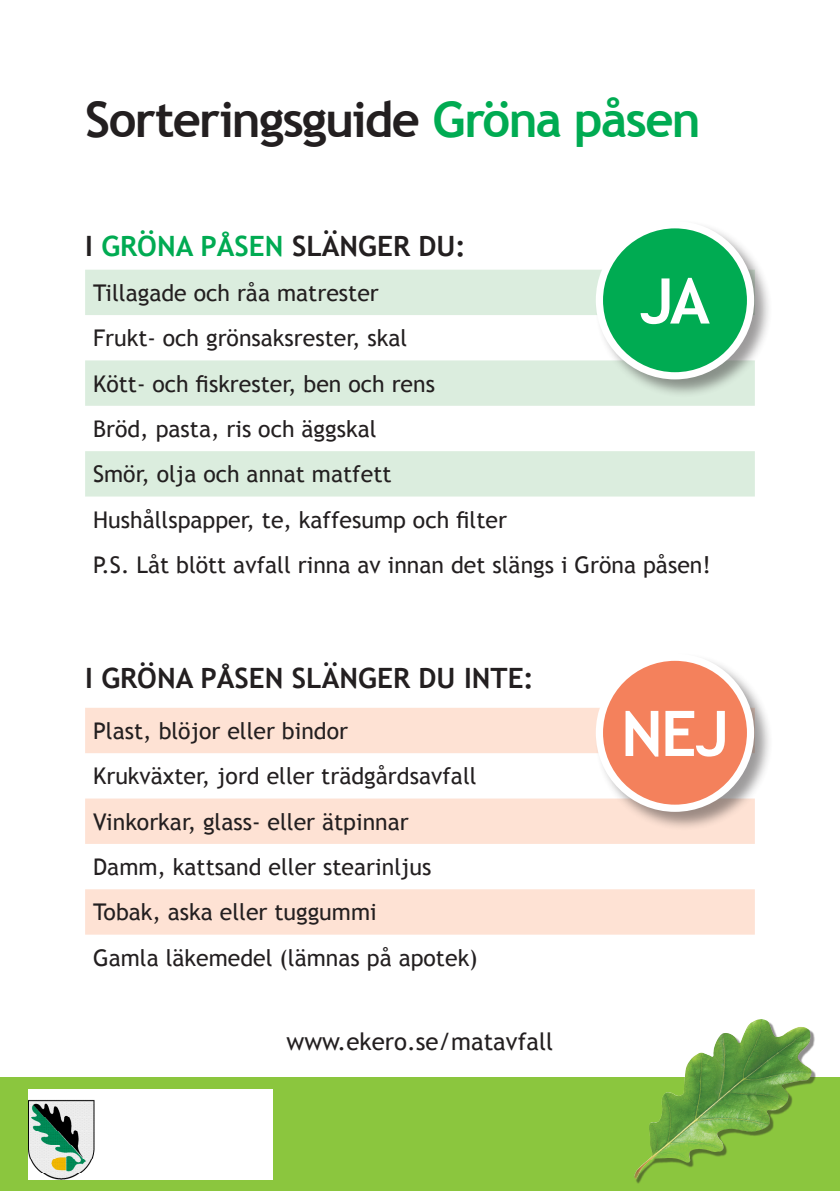
<style>
.page{position:relative;width:840px;height:1191px;background:#fff}
.page>*{position:absolute;margin:0;border:0;box-sizing:border-box;transform-origin:0 0}
.t1{font:700 63px "Trebuchet MS";color:#fff}
.t2{font:700 49px "Trebuchet MS";letter-spacing:-.035em;color:#231f20}
.t3{font:700 28px "Trebuchet MS";color:#231f20}
.t4{font:24px "Trebuchet MS";color:#231f20}
.t5{font:23px "Trebuchet MS";color:#231f20}
.s1{color:#00ab52}
</style>
<div class="page">
<svg style="left:85px;top:708px;width:669px;height:226px;fill:#fee2d4"></svg>
<div style="left:594px;top:653px;width:178px;height:178px;background:#231f20;opacity:.45"></div>
<div style="left:599px;top:657px;width:151px;height:151px;background:#f4815c;border-radius:50%"></div>
<div style="left:595px;top:653px;width:158px;height:159px;border:7px solid #fff;border-radius:50%"></div>
<svg style="left:85px;top:270px;width:669px;height:226px;fill:#dbedde"></svg>
<div style="left:594px;top:220px;width:178px;height:178px;background:#231f20;opacity:.45"></div>
<div style="left:599px;top:225px;width:151px;height:151px;background:#00ab52;border-radius:50%"></div>
<div style="left:595px;top:221px;width:158px;height:158px;border:7px solid #fff;border-radius:50%"></div>
<div style="left:0;top:1077px;width:839px;height:114px;background:#8bc63e"></div>
<img style="left:28px;top:1089px;width:245px;height:90px">
<div style="left:635px;top:1021px;width:181px;height:163px;background:#231f20;opacity:.5"></div>
<img style="left:728px;top:1019px;width:31px;height:24px">
<p class="t2" style="left:85px;top:89px;width:616px">Sorteringsguide <span class="s1">Gröna påsen</span></p>
<p class="t3" style="left:85px;top:228px;width:382px">I <span class="s1">GRÖNA PÅSEN</span> SLÄNGER DU:</p>
<p class="t5" style="left:93px;top:279px;width:287px">Tillagade och råa matrester</p>
<p class="t5" style="left:93px;top:324px;width:315px">Frukt- och grönsaksrester, skal</p>
<p class="t5" style="left:93px;top:370px;width:343px">Kött- och fiskrester, ben och rens</p>
<p class="t5" style="left:93px;top:415px;width:285px">Bröd, pasta, ris och äggskal</p>
<p class="t5" style="left:93px;top:460px;width:300px">Smör, olja och annat matfett</p>
<p class="t5" style="left:93px;top:506px;width:415px">Hushållspapper, te, kaffesump och filter</p>
<p class="t5" style="left:93px;top:551px;width:619px">P.S. Låt blött avfall rinna av innan det slängs i Gröna påsen!</p>
<p class="t1" style="left:639px;top:262px;width:71px">JA</p>
<p class="t3" style="left:85px;top:661px;width:450px">I GRÖNA PÅSEN SLÄNGER DU INTE:</p>
<p class="t5" style="left:93px;top:717px;width:256px">Plast, blöjor eller bindor</p>
<p class="t5" style="left:93px;top:762px;width:385px">Krukväxter, jord eller trädgårdsavfall</p>
<p class="t5" style="left:93px;top:808px;width:317px">Vinkorkar, glass- eller ätpinnar</p>
<p class="t5" style="left:93px;top:853px;width:339px">Damm, kattsand eller stearinljus</p>
<p class="t5" style="left:93px;top:898px;width:285px">Tobak, aska eller tuggummi</p>
<p class="t5" style="left:93px;top:944px;width:386px">Gamla läkemedel (lämnas på apotek)</p>
<p class="t4" style="left:286px;top:1027px;width:268px">www.ekero.se/matavfall</p>
<p class="t1" style="left:620px;top:694px;width:109px">NEJ</p>
</div>
